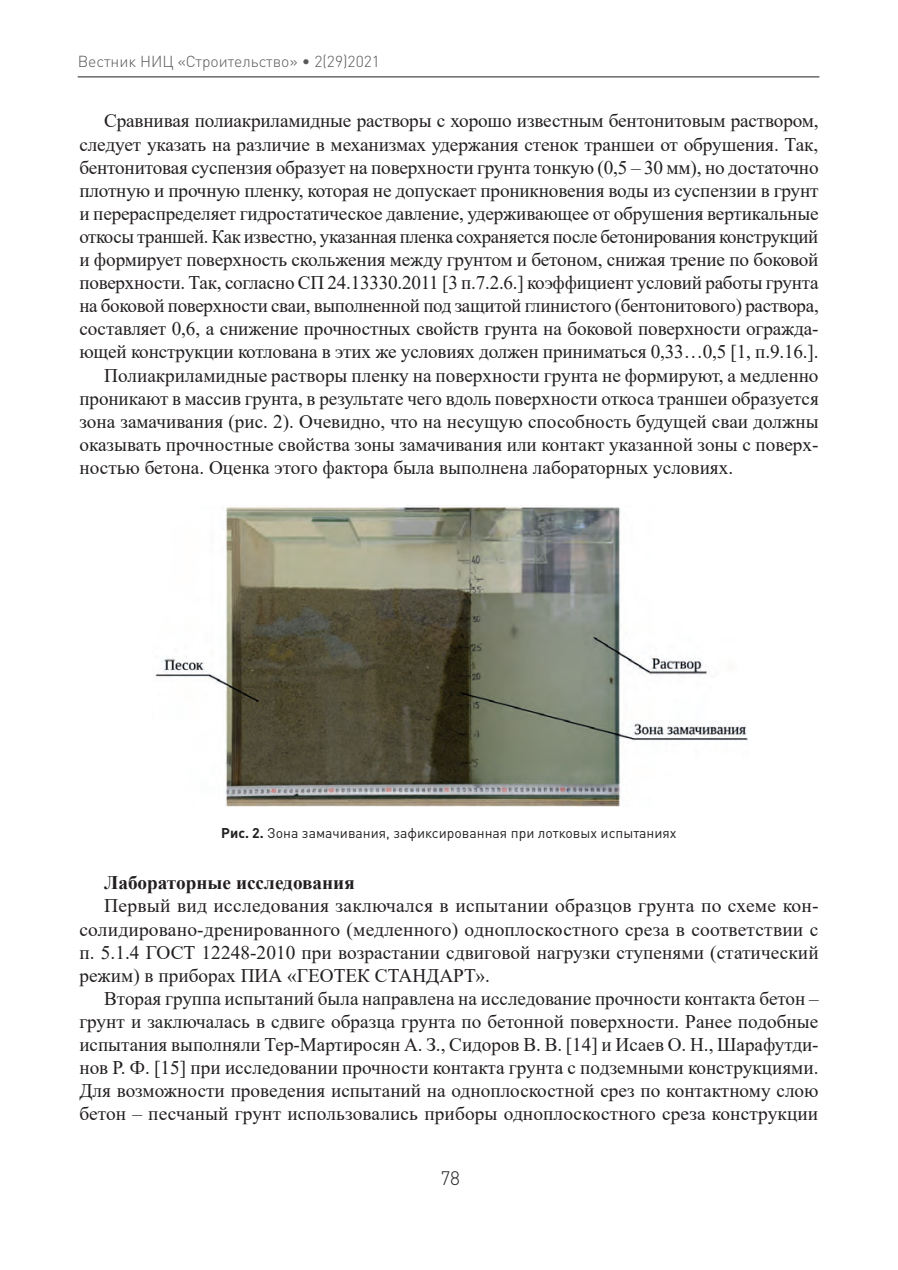
<style>
.page{position:relative;width:898px;height:1270px;background:#fff}
.page>*{position:absolute;margin:0;border:0;box-sizing:border-box;transform-origin:0 0}
.Текст{font:19.25px/23.1px "Times New Roman";color:#231f20;text-align:justify}
.Подзаголовок{font:700 19.25px "Times New Roman";color:#231f20}
.t1{font:300 19.25px "DIN Pro";color:#231f20}
.t2{font:300 15.75px "DIN Pro";color:#57585a}
.Подпись{font:14px "DIN Pro";color:#231f20}
.s1{font-weight:700}
</style>
<div class="page">
<hr style="left:78px;top:76px;width:741px;height:1px;background:#231f20">
<img style="left:155px;top:505px;width:593px;height:301px">
<p class="t2" style="left:78px;top:50px;width:304px">Вестник НИЦ «Строительство» • 2(29)2021</p>
<p class="Текст" style="left:79px;top:109px;width:741px;text-indent:25px">Сравнивая полиакриламидные растворы с хорошо известным бентонитовым раствором, следует указать на различие в механизмах удержания стенок траншеи от обрушения. Так, бентонитовая суспензия образует на поверхности грунта тонкую (0,5 – 30 мм), но достаточно плотную и прочную пленку, которая не допускает проникновения воды из суспензии в грунт и перераспределяет гидростатическое давление, удерживающее от обрушения вертикальные откосы траншей. Как известно, указанная пленка сохраняется после бетонирования конструкций и формирует поверхность скольжения между грунтом и бетоном, снижая трение по боковой поверхности. Так, согласно СП 24.13330.2011 [3 п.7.2.6.] коэффициент условий работы грунта на боковой поверхности сваи, выполненной под защитой глинистого (бентонитового) раствора, составляет 0,6, а снижение прочностных свойств грунта на боковой поверхности огражда&shy;ющей конструкции котлована в этих же условиях должен приниматься 0,33…0,5 [1, п.9.16.].</p>
<p class="Текст" style="left:79px;top:363px;width:741px;text-indent:25px">Полиакриламидные растворы пленку на поверхности грунта не формируют, а медленно проникают в массив грунта, в результате чего вдоль поверхности откоса траншеи образуется зона замачивания (рис. 2). Очевидно, что на несущую способность будущей сваи должны оказывать прочностные свойства зоны замачивания или контакт указанной зоны с поверх&shy;ностью бетона. Оценка этого фактора была выполнена лабораторных условиях.</p>
<p class="Подпись" style="left:221px;top:824px;width:457px"><span class="s1">Рис. 2.</span> Зона замачивания, зафиксированная при лотковых испытаниях</p>
<p class="Подзаголовок" style="left:104px;top:869px;width:252px">Лабораторные исследования</p>
<p class="Текст" style="left:79px;top:894px;width:741px;text-indent:25px">Первый вид исследования заключался в испытании образцов грунта по схеме кон&shy;солидировано-дренированного (медленного) одноплоскостного среза в соответствии с п. 5.1.4 ГОСТ 12248-2010 при возрастании сдвиговой нагрузки ступенями (статический режим) в приборах ПИА «ГЕОТЕК СТАНДАРТ».</p>
<p class="Текст" style="left:79px;top:986px;width:741px;text-indent:25px">Вторая группа испытаний была направлена на исследование прочности контакта бетон – грунт и заключалась в сдвиге образца грунта по бетонной поверхности. Ранее подобные испытания выполняли Тер-Мартиросян А. З., Сидоров В. В. [14] и Исаев О. Н., Шарафутди&shy;нов Р. Ф. [15] при исследовании прочности контакта грунта с подземными конструкциями.<br>Для возможности проведения испытаний на одноплоскостной срез по контактному слою бетон – песчаный грунт использовались приборы одноплоскостного среза конструкции</p>
<p class="t1" style="left:440px;top:1165px;width:21px">78</p>
</div>
